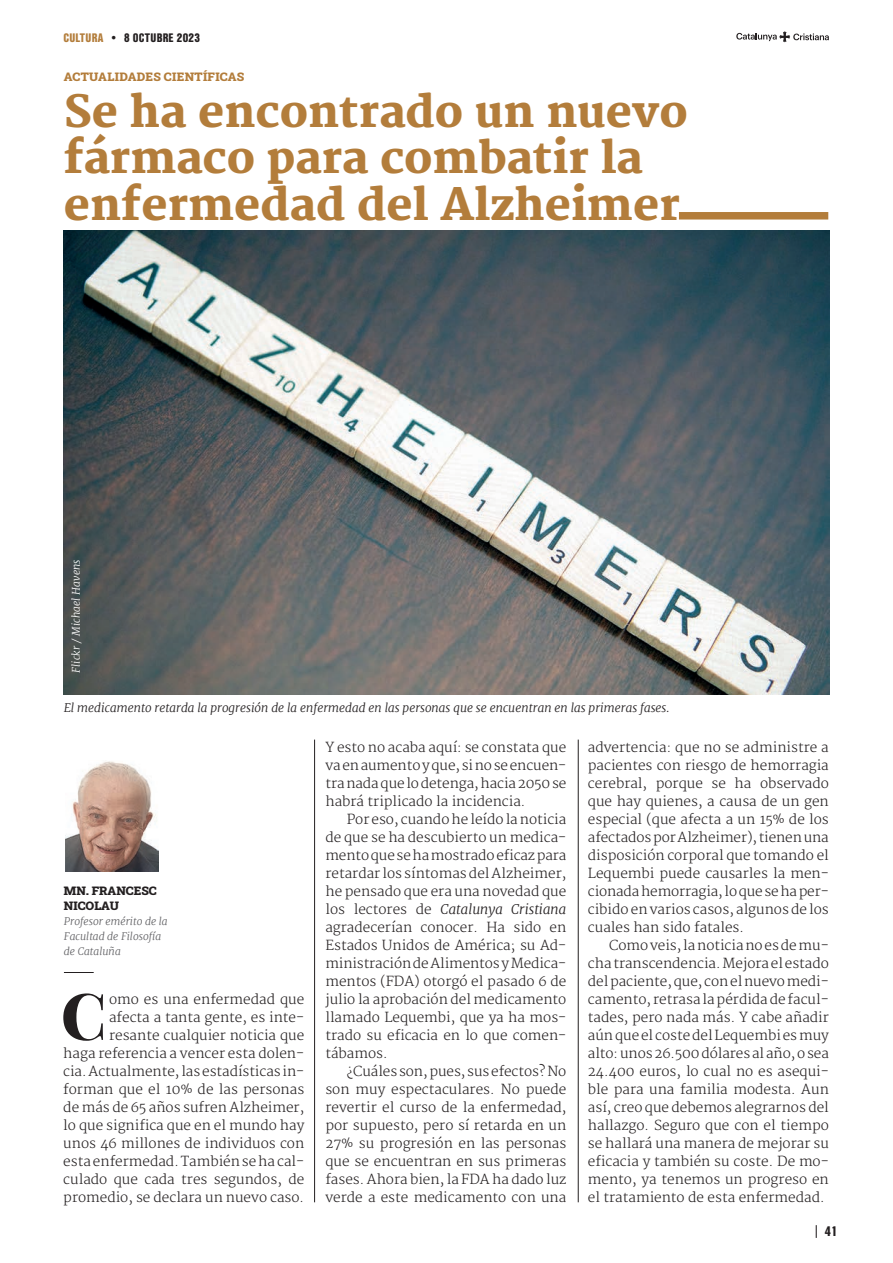
<style>
.page{position:relative;width:893px;height:1263px;background:#fff}
.page>*{position:absolute;margin:0;border:0;box-sizing:border-box;transform-origin:0 0}
.t1{font:800 64.35px "Playfair Display";color:#231f20}
.TITOLS_CULTURA{font:800 43.5px/46.5px "Merriweather";color:#b37d3b}
.TEXTO_PPAL_ESP{font:300 13.5px/18px "Merriweather";color:#231f20;text-align:justify}
.t2{font:900 13.5px "Nimbus San Con LOT";color:#231f20}
.PEU_FOTO{font:italic 300 12px "Merriweather";color:#231f20}
.t3{font:12px "Roboto Slab";letter-spacing:.025em;color:#b37d3b}
.t4{font:900 12px "Nimbus San Con LOT";letter-spacing:.02em;color:#231f20}
.NOM_REDACTORS{font:12px "Roboto Slab";color:#231f20}
.CARREC_REDACTORS{font:italic 300 10.5px "Merriweather";color:#636366}
.CODINACHPETIT{font:italic 300 10.5px "Merriweather";letter-spacing:.01em;color:#fff}
.s1{color:#b37d3b}
.s2{font-style:italic}
</style>
<div class="page">
<hr style="left:314px;top:740px;width:1px;height:462px;background:#231f20">
<hr style="left:578px;top:740px;width:1px;height:462px;background:#231f20">
<div style="left:679px;top:212px;width:149px;height:8px;background:#b37d3b"></div>
<hr style="left:64px;top:972px;width:30px;height:1px;background:#231f20">
<img style="left:65px;top:761px;width:93px;height:110px">
<img style="left:64px;top:230px;width:765px;height:465px">
<svg style="left:816px;top:1225px;width:1px;height:13px"></svg>
<svg style="left:736px;top:31px;width:93px;height:11px"></svg>
<p class="t4" style="left:63px;top:28px;width:138px"><span class="s1">CULTURA</span> • 8 OCTUBRE 2023</p>
<p class="t3" style="left:64px;top:68px;width:182px">ACTUALIDADES CIENTÍFICAS</p>
<p class="TITOLS_CULTURA" style="left:64px;top:90px;width:625px">Se ha encontrado un nuevo fármaco para combatir la enfermedad del Alzheimer</p>
<p class="CODINACHPETIT" style="left:70px;top:672px;width:115px;rotate:-90deg">Flickr / Michael Havens</p>
<p class="PEU_FOTO" style="left:64px;top:700px;width:607px">El medicamento retarda la progresión de la enfermedad en las personas que se encuentran en las primeras fases.</p>
<p class="NOM_REDACTORS" style="left:64px;top:882px;width:94px">MN. FRANCESC</p>
<p class="NOM_REDACTORS" style="left:64px;top:897px;width:56px">NICOLAU</p>
<p class="CARREC_REDACTORS" style="left:64px;top:914px;width:105px">Profesor emérito de la</p>
<p class="CARREC_REDACTORS" style="left:64px;top:929px;width:99px">Facultad de Filosofía</p>
<p class="CARREC_REDACTORS" style="left:64px;top:944px;width:58px">de Cataluña</p>
<p class="TEXTO_PPAL_ESP" style="left:63px;top:991px;width:242px;text-align:right">omo es una enfermedad que<br>afecta a tanta gente, es inte&shy;resante cualquier noticia que<br>haga referencia a vencer esta dolen&shy;cia. Actualmente, las estadísticas in&shy;forman que el 10% de las personas de más de 65 años sufren Alzheimer, lo que significa que en el mundo hay unos 46 millones de individuos con esta enfermedad. También se ha cal&shy;culado que cada tres segundos, de promedio, se declara un nuevo caso.</p>
<p class="t1" style="left:61px;top:965px;width:47px">C</p>
<p class="TEXTO_PPAL_ESP" style="left:325px;top:738px;width:242px">Y esto no acaba aquí: se constata que va en aumento y que, si no se encuen&shy;tra nada que lo detenga, hacia 2050 se habrá triplicado la incidencia.</p>
<p class="TEXTO_PPAL_ESP" style="left:325px;top:810px;width:242px;text-indent:21px">Por eso, cuando he leído la noticia de que se ha descubierto un medica&shy;mento que se ha mostrado eficaz para retardar los síntomas del Alzheimer, he pensado que era una novedad que los lectores de <span class="s2">Catalunya Cristiana </span>agradecerían conocer. Ha sido en Estados Unidos de América; su Ad&shy;ministración de Alimentos y Medica&shy;mentos (FDA) otorgó el pasado 6 de julio la aprobación del medicamento llamado Lequembi, que ya ha mos&shy;trado su eficacia en lo que comen&shy;tábamos.</p>
<p class="TEXTO_PPAL_ESP" style="left:325px;top:1062px;width:242px;text-indent:21px">¿Cuáles son, pues, sus efectos? No son muy espectaculares. No puede revertir el curso de la enfermedad, por supuesto, pero sí retarda en un 27% su progresión en las personas que se encuentran en sus primeras fases. Ahora bien, la FDA ha dado luz verde a este medicamento con una</p>
<p class="TEXTO_PPAL_ESP" style="left:588px;top:738px;width:242px">advertencia: que no se administre a pacientes con riesgo de hemorragia cerebral, porque se ha observado que hay quienes, a causa de un gen especial (que afecta a un 15% de los afectados por Alzheimer), tienen una disposición corporal que tomando el Lequembi puede causarles la men&shy;cionada hemorragia, lo que se ha per&shy;cibido en varios casos, algunos de los cuales han sido fatales.</p>
<p class="TEXTO_PPAL_ESP" style="left:588px;top:936px;width:243px;text-indent:21px">Como veis, la noticia no es de mu&shy;cha transcendencia. Mejora el estado del paciente, que, con el nuevo medi&shy;camento, retrasa la pérdida de facul&shy;tades, pero nada más. Y cabe añadir aún que el coste del Lequembi es muy alto: unos 26.500 dólares al año, o sea 24.400 euros, lo cual no es asequi&shy;ble para una familia modesta. Aun así, creo que debemos alegrarnos del hallazgo. Seguro que con el tiempo se hallará una manera de mejorar su eficacia y también su coste. De mo&shy;mento, ya tenemos un progreso en el tratamiento de esta enfermedad.</p>
<p class="t2" style="left:825px;top:1221px;width:14px">41</p>
</div>
